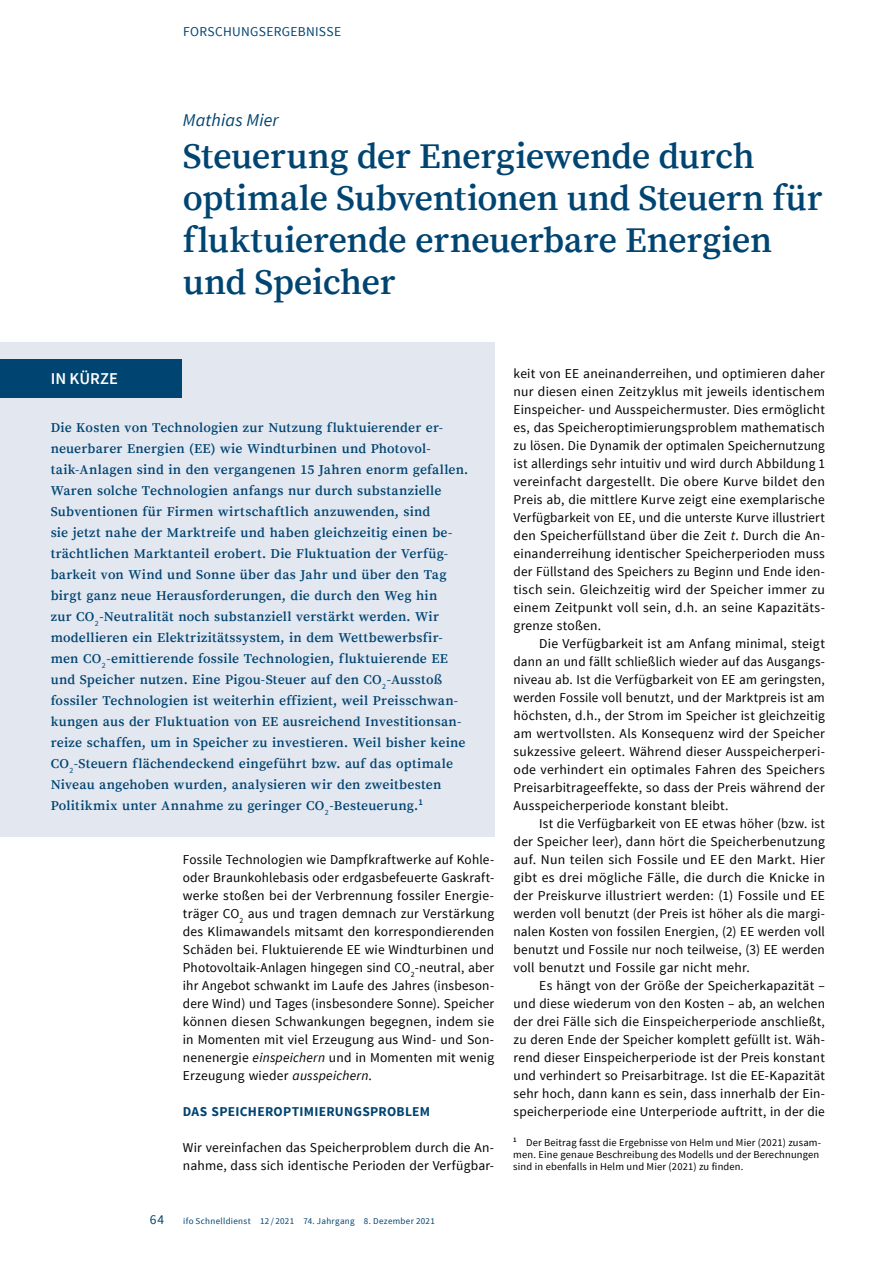
<style>
.page{position:relative;width:893px;height:1263px;background:#fff}
.page>*{position:absolute;margin:0;border:0;box-sizing:border-box;transform-origin:0 0}
.t1{font:600 36px/42px "Source Serif Pro";letter-spacing:-.01em;color:#004471}
.t2{font:italic 18px "Source Sans Pro";letter-spacing:.01em;color:#004471}
.t3{font:600 16.5px "Source Sans Pro";color:#fff}
.t4{font:13.5px/18px "Source Sans Pro";letter-spacing:.015em;color:#000;text-align:justify}
.t5{font:600 13.5px/21px "Source Serif Pro";letter-spacing:.015em;color:#004471}
.t6{font:700 13.5px "Source Sans Pro";letter-spacing:.02em;color:#004471}
.t7{font:13.5px "Source Sans Pro";letter-spacing:.025em;color:#004471}
.t8{font:10.5px/12px "Source Sans Pro";letter-spacing:.015em;color:#000}
.t9{font:9px "Source Sans Pro";letter-spacing:.035em;color:#004471}
.s1{font-style:italic}
</style>
<div class="page">
<div style="left:0;top:342px;width:494px;height:495px;background:#e3e7f0"></div>
<div style="left:0;top:359px;width:182px;height:38px;background:#004471"></div>
<p class="t7" style="left:183px;top:23px;width:159px">FORSCHUNGSERGEBNISSE</p>
<h2 class="t2" style="left:183px;top:109px;width:97px">Mathias Mier</h2>
<h1 class="t1" style="left:183px;top:136px;width:641px">Steuerung der Energiewende durch optimale Subventionen und Steuern für fluktuierende erneuerbare Energien und Speicher</h1>
<p class="t3" style="left:51px;top:368px;width:69px">IN KÜRZE</p>
<p class="t5" style="left:51px;top:418px;width:419px">Die Kosten von Technologien zur Nutzung fluktuierender er&shy;neuerbarer Energien (EE) wie Windturbinen und Photovol&shy;taik-Anlagen sind in den vergangenen 15 Jahren enorm gefallen.<br>Waren solche Technologien anfangs nur durch substanzielle Subventionen für Firmen wirtschaftlich anzuwenden, sind<br>sie jetzt nahe der Marktreife und haben gleichzeitig einen be&shy;trächtlichen Marktanteil erobert. Die Fluktuation der Verfüg&shy;barkeit von Wind und Sonne über das Jahr und über den Tag birgt ganz neue Herausforderungen, die durch den Weg hin<br>zur CO<sub>2</sub>-Neutralität noch substanziell verstärkt werden. Wir modellieren ein Elektrizitätssystem, in dem Wettbewerbsfir&shy;men CO<sub>2</sub>-emittierende fossile Technologien, fluktuierende EE und Speicher nutzen. Eine Pigou-Steuer auf den CO<sub>2</sub>-Ausstoß fossiler Technologien ist weiterhin effizient, weil Preisschwan&shy;kungen aus der Fluktuation von EE ausreichend Investitionsan&shy;reize schaffen, um in Speicher zu investieren. Weil bisher keine CO<sub>2</sub>-Steuern flächendeckend eingeführt bzw. auf das optimale Niveau angehoben wurden, analysieren wir den zweitbesten Politikmix unter Annahme zu geringer CO<sub>2</sub>-Besteuerung.<sup>1</sup></p>
<p class="t4" style="left:183px;top:851px;width:313px">Fossile Technologien wie Dampfkraftwerke auf Kohle&shy;oder Braunkohlebasis oder erdgasbefeuerte Gaskraft&shy;werke stoßen bei der Verbrennung fossiler Energie&shy;träger CO<sub>2</sub> aus und tragen demnach zur Verstärkung des Klimawandels mitsamt den korrespondierenden Schäden bei. Fluktuierende EE wie Windturbinen und Photovoltaik-Anlagen hingegen sind CO<sub>2</sub>-neutral, aber ihr Angebot schwankt im Laufe des Jahres (insbeson&shy;dere Wind) und Tages (insbesondere Sonne). Speicher können diesen Schwankungen begegnen, indem sie in Momenten mit viel Erzeugung aus Wind- und Son&shy;nenenergie <span class="s1">einspeichern</span> und in Momenten mit wenig Erzeugung wieder <span class="s1">ausspeichern</span>.</p>
<p class="t6" style="left:183px;top:1103px;width:249px">DAS SPEICHEROPTIMIERUNGSPROBLEM</p>
<p class="t4" style="left:183px;top:1139px;width:313px">Wir vereinfachen das Speicherproblem durch die An&shy;nahme, dass sich identische Perioden der Verfügbar-</p>
<p class="t7" style="left:150px;top:1211px;width:16px">64</p>
<p class="t9" style="left:183px;top:1215px;width:253px">ifo Schnelldienst 12 / 2021 74. Jahrgang 8. Dezember 2021</p>
<p class="t4" style="left:514px;top:365px;width:313px">keit von EE aneinanderreihen, und optimieren daher nur diesen einen Zeitzyklus mit jeweils identischem Einspeicher- und Ausspeichermuster. Dies ermöglicht es, das Speicheroptimierungsproblem mathematisch zu lösen. Die Dynamik der optimalen Speichernutzung ist allerdings sehr intuitiv und wird durch Abbildung 1 vereinfacht dargestellt. Die obere Kurve bildet den Preis ab, die mittlere Kurve zeigt eine exemplarische Verfügbarkeit von EE, und die unterste Kurve illustriert den Speicherfüllstand über die Zeit <span class="s1">t</span>. Durch die An&shy;einanderreihung identischer Speicherperioden muss der Füllstand des Speichers zu Beginn und Ende iden&shy;tisch sein. Gleichzeitig wird der Speicher immer zu einem Zeitpunkt voll sein, d.h. an seine Kapazitäts&shy;grenze stoßen.</p>
<p class="t4" style="left:514px;top:635px;width:313px;text-indent:26px">Die Verfügbarkeit ist am Anfang minimal, steigt dann an und fällt schließlich wieder auf das Ausgangs&shy;niveau ab. Ist die Verfügbarkeit von EE am geringsten, werden Fossile voll benutzt, und der Marktpreis ist am höchsten, d.h., der Strom im Speicher ist gleichzeitig am wertvollsten. Als Konsequenz wird der Speicher sukzessive geleert. Während dieser Ausspeicherperi&shy;ode verhindert ein optimales Fahren des Speichers Preisarbitrageeffekte, so dass der Preis während der Ausspeicherperiode konstant bleibt.</p>
<p class="t4" style="left:514px;top:815px;width:313px;text-indent:26px">Ist die Verfügbarkeit von EE etwas höher (bzw. ist der Speicher leer), dann hört die Speicherbenutzung auf. Nun teilen sich Fossile und EE den Markt. Hier gibt es drei mögliche Fälle, die durch die Knicke in der Preiskurve illustriert werden: (1) Fossile und EE werden voll benutzt (der Preis ist höher als die margi&shy;nalen Kosten von fossilen Energien, (2) EE werden voll benutzt und Fossile nur noch teilweise, (3) EE werden voll benutzt und Fossile gar nicht mehr.</p>
<p class="t4" style="left:514px;top:977px;width:313px;text-indent:26px">Es hängt von der Größe der Speicherkapazität – und diese wiederum von den Kosten – ab, an welchen der drei Fälle sich die Einspeicherperiode anschließt, zu deren Ende der Speicher komplett gefüllt ist. Wäh&shy;rend dieser Einspeicherperiode ist der Preis konstant und verhindert so Preisarbitrage. Ist die EE-Kapazität sehr hoch, dann kann es sein, dass innerhalb der Ein&shy;speicherperiode eine Unterperiode auftritt, in der die</p>
<p class="t8" style="left:513px;top:1137px;width:309px"><sup>1</sup> Der Beitrag fasst die Ergebnisse von Helm und Mier (2021) zusam&shy;men. Eine genaue Beschreibung des Modells und der Berechnungen sind in ebenfalls in Helm und Mier (2021) zu finden.</p>
</div>
